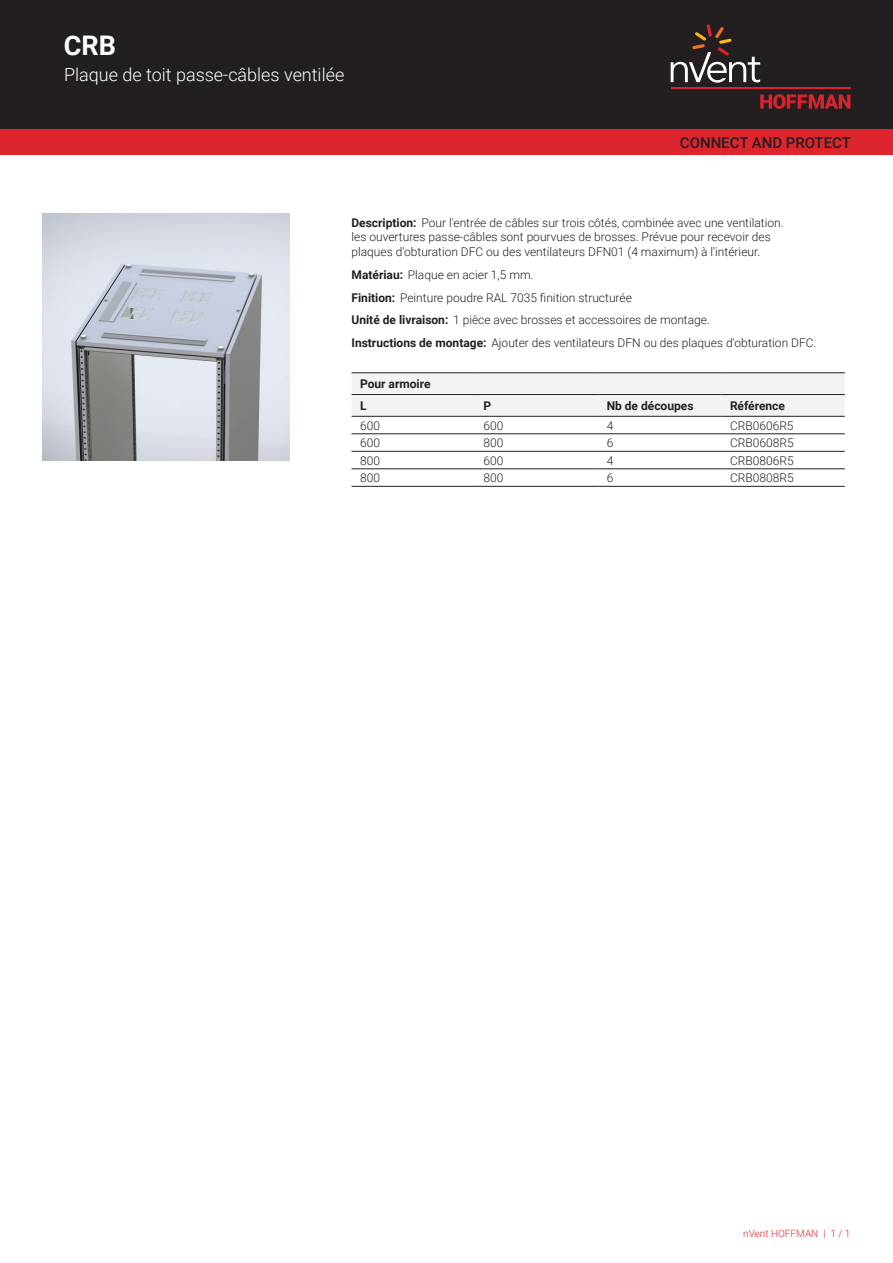
<style>
.page{position:relative;width:893px;height:1263px;background:#fff}
.page>*{position:absolute;margin:0;border:0;box-sizing:border-box;transform-origin:0 0}
.t1{font:700 27px "Roboto";color:#fff}
.t2{font:300 18px "Roboto";color:#fff}
.t3{font:500 15px "Roboto";color:#231f20}
.t4{font:300 12px/23px "Roboto";color:#231f20}
.t5{font:700 12px/21.8px "Roboto";color:#231f20}
.t6{font:300 10.05px "Roboto";color:#de252e}
.s1{font-weight:700}
</style>
<div class="page">
<div style="left:0;top:0;width:893px;height:129px;background:#231f20"></div>
<svg style="left:760px;top:94px;width:90px;height:15px"></svg>
<hr style="left:671px;top:88px;width:179px;height:1px;background:#db2230">
<svg style="left:671px;top:24px;width:89px;height:59px"></svg>
<div style="left:0;top:129px;width:893px;height:26px;background:#de252e"></div>
<svg style="left:351px;top:373px;width:494px;height:43px"></svg>
<hr style="left:351px;top:372px;width:124px;height:1px;background:#231f20">
<hr style="left:475px;top:372px;width:123px;height:1px;background:#231f20">
<hr style="left:598px;top:372px;width:123px;height:1px;background:#231f20">
<hr style="left:721px;top:372px;width:124px;height:1px;background:#231f20">
<hr style="left:351px;top:433px;width:124px;height:1px;background:#231f20">
<hr style="left:475px;top:433px;width:123px;height:1px;background:#231f20">
<hr style="left:598px;top:433px;width:123px;height:1px;background:#231f20">
<hr style="left:721px;top:433px;width:124px;height:1px;background:#231f20">
<hr style="left:351px;top:451px;width:124px;height:1px;background:#231f20">
<hr style="left:475px;top:451px;width:123px;height:1px;background:#231f20">
<hr style="left:598px;top:451px;width:123px;height:1px;background:#231f20">
<hr style="left:721px;top:451px;width:124px;height:1px;background:#231f20">
<hr style="left:351px;top:469px;width:124px;height:1px;background:#231f20">
<hr style="left:475px;top:469px;width:123px;height:1px;background:#231f20">
<hr style="left:598px;top:469px;width:123px;height:1px;background:#231f20">
<hr style="left:721px;top:469px;width:124px;height:1px;background:#231f20">
<hr style="left:351px;top:486px;width:124px;height:1px;background:#231f20">
<hr style="left:475px;top:486px;width:123px;height:1px;background:#231f20">
<hr style="left:598px;top:486px;width:123px;height:1px;background:#231f20">
<hr style="left:721px;top:486px;width:124px;height:1px;background:#231f20">
<hr style="left:351px;top:394px;width:124px;height:1px;background:#231f20">
<hr style="left:475px;top:394px;width:123px;height:1px;background:#231f20">
<hr style="left:598px;top:394px;width:123px;height:1px;background:#231f20">
<hr style="left:721px;top:394px;width:124px;height:1px;background:#231f20">
<hr style="left:351px;top:416px;width:124px;height:1px;background:#231f20">
<hr style="left:475px;top:416px;width:123px;height:1px;background:#231f20">
<hr style="left:598px;top:416px;width:123px;height:1px;background:#231f20">
<hr style="left:721px;top:416px;width:124px;height:1px;background:#231f20">
<img style="left:43px;top:213px;width:246px;height:247px">
<h1 class="t1" style="left:64px;top:27px;width:54px">CRB</h1>
<h2 class="t2" style="left:64px;top:62px;width:282px">Plaque de toit passe-câbles ventilée</h2>
<p class="t3" style="left:680px;top:132px;width:173px">CONNECT AND PROTECT</p>
<p class="t4" style="left:351px;top:215px;width:434px;line-height:14.4px"><span class="s1">Description:</span> Pour l'entrée de câbles sur trois côtés, combinée avec une ventilation. les ouvertures passe-câbles sont pourvues de brosses. Prévue pour recevoir des plaques d'obturation DFC ou des ventilateurs DFN01 (4 maximum) à l'intérieur.</p>
<p class="t4" style="left:351px;top:262px;width:466px"><span class="s1">Matériau:</span> Plaque en acier 1,5 mm.<br><span class="s1">Finition:</span> Peinture poudre RAL 7035 finition structurée<br><span class="s1">Unité de livraison:</span> 1 pièce avec brosses et accessoires de montage.<br><span class="s1">Instructions de montage:</span> Ajouter des ventilateurs DFN ou des plaques d'obturation DFC.</p>
<p class="t5" style="left:360px;top:373px;width:72px">Pour armoire<br>L</p>
<p class="t5" style="left:483px;top:394px;width:9px">P</p>
<p class="t5" style="left:607px;top:394px;width:88px">Nb de découpes</p>
<p class="t5" style="left:730px;top:394px;width:57px">Référence</p>
<p class="t4" style="left:360px;top:413px;width:21px">600</p>
<p class="t4" style="left:483px;top:413px;width:21px">600</p>
<p class="t4" style="left:607px;top:413px;width:8px">4</p>
<p class="t4" style="left:730px;top:413px;width:65px">CRB0606R5</p>
<p class="t4" style="left:360px;top:431px;width:21px">600</p>
<p class="t4" style="left:483px;top:431px;width:21px">800</p>
<p class="t4" style="left:607px;top:431px;width:8px">6</p>
<p class="t4" style="left:730px;top:431px;width:65px">CRB0608R5</p>
<p class="t4" style="left:360px;top:448px;width:21px">800</p>
<p class="t4" style="left:483px;top:448px;width:21px">600</p>
<p class="t4" style="left:607px;top:448px;width:8px">4</p>
<p class="t4" style="left:730px;top:448px;width:65px">CRB0806R5</p>
<p class="t4" style="left:360px;top:466px;width:21px">800</p>
<p class="t4" style="left:483px;top:466px;width:21px">800</p>
<p class="t4" style="left:607px;top:466px;width:8px">6</p>
<p class="t4" style="left:730px;top:466px;width:65px">CRB0808R5</p>
<p class="t6" style="left:743px;top:1226px;width:109px">nVent HOFFMAN | 1 / 1</p>
</div>
